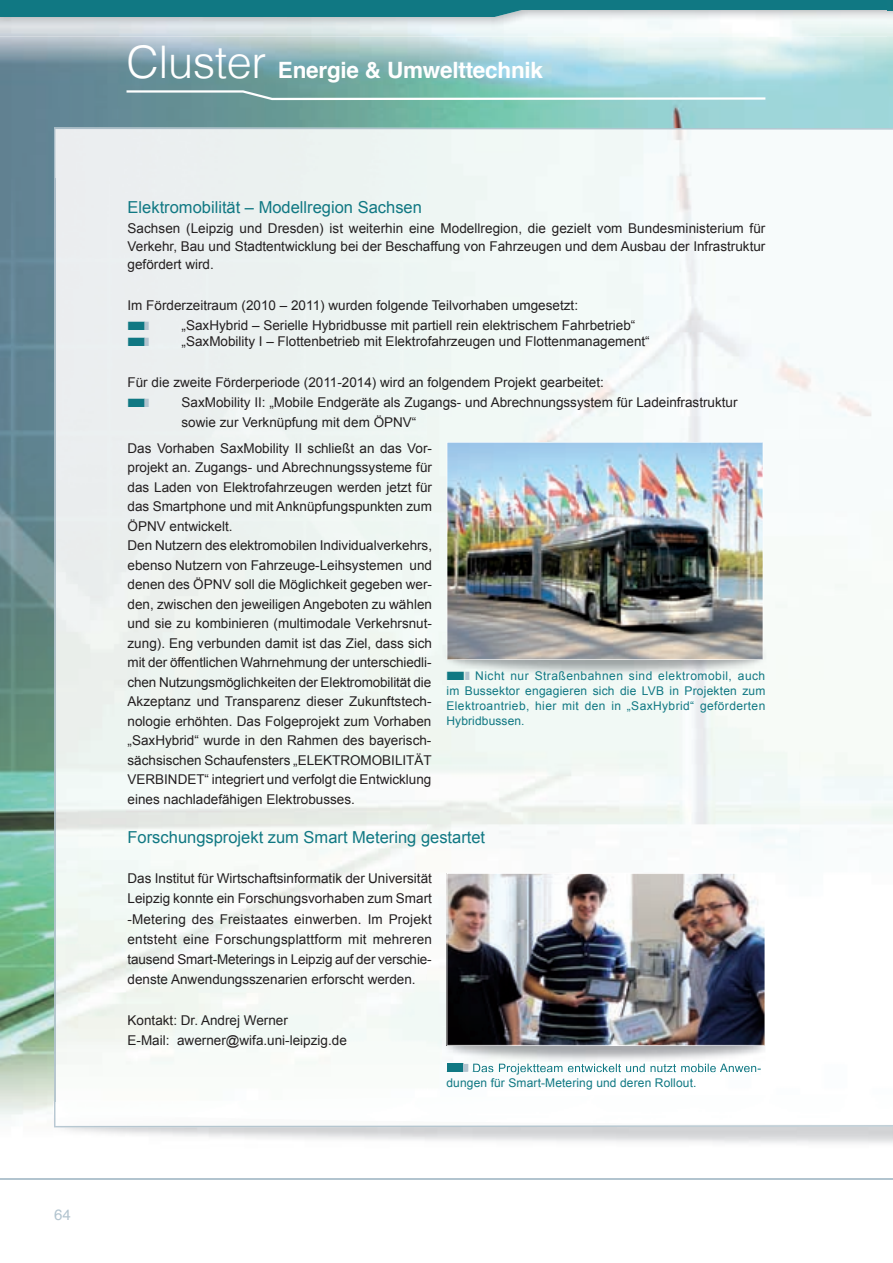
<style>
.page{position:relative;width:893px;height:1263px;background:#fff}
.page>*{position:absolute;margin:0;border:0;box-sizing:border-box;transform-origin:0 0}
.t1{font:700 22.5px "Helvetica";letter-spacing:-.01em;color:#fff}
.t2{font:16.5px "Arial";color:#107883}
.t3{font:15px "Helvetica";color:#b2c4cf}
.t4{font:13.5px/19.5px "Arial";color:#231f20}
.t5{font:12px/15px "Arial";letter-spacing:.01em;color:#107883;text-align:justify}
.s1{font-weight:300;font-size:45px}
.s2{color:#b2c4cf}
</style>
<div class="page">
<hr style="left:0;top:1178px;width:893px;height:1px;background:#b2c4cf">
<img style="left:0;top:17px;width:893px;height:125px">
<img style="left:0;top:142px;width:54px;height:988px">
<img style="left:473px;top:1071px;width:284px;height:4px">
<img style="left:54px;top:128px;width:839px;height:51px">
<img style="left:54px;top:178px;width:1px;height:923px">
<img style="left:54px;top:1101px;width:839px;height:26px">
<svg style="left:127px;top:90px;width:638px;height:10px;background:#98c6c1"></svg>
<img style="left:447px;top:442px;width:316px;height:218px">
<img style="left:888px;top:17px;width:5px;height:20px">
<svg style="left:0;top:0;width:893px;height:17px;background:#338a93"></svg>
<img style="left:442px;top:1026px;width:324px;height:45px">
<svg style="left:447px;top:1064px;width:21px;height:8px"></svg>
<img style="left:473px;top:1064px;width:288px;height:7px">
<img style="left:446px;top:873px;width:319px;height:173px">
<svg style="left:128px;top:321px;width:21px;height:9px"></svg>
<svg style="left:128px;top:338px;width:21px;height:8px"></svg>
<svg style="left:128px;top:399px;width:21px;height:8px"></svg>
<p class="t3" style="left:54px;top:1203px;width:18px">64</p>
<h1 class="t1" style="left:127px;top:52px;width:418px"><span class="s1">Cluster</span> Energie &amp; Umwelttechnik</h1>
<p class="t2" style="left:128px;top:196px;width:296px">Elektromobilität – Modellregion Sachsen</p>
<p class="t4" style="left:128px;top:220px;width:639px;line-height:18px;text-align:justify">Sachsen (Leipzig und Dresden) ist weiterhin eine Modellregion, die gezielt vom Bundesministerium für Verkehr, Bau und Stadtentwicklung bei der Beschaffung von Fahrzeugen und dem Ausbau der Infrastruktur gefördert wird.</p>
<p class="t4" style="left:128px;top:295px;width:452px">Im Förderzeitraum (2010 – 2011) wurden folgende Teilvorhaben umgesetzt:</p>
<p class="t4" style="left:182px;top:316px;width:455px">„SaxHybrid – Serielle Hybridbusse mit partiell rein elektrischem Fahrbetrieb“</p>
<p class="t4" style="left:182px;top:332px;width:470px">„SaxMobility I – Flottenbetrieb mit Elektrofahrzeugen und Flottenmanagement“</p>
<p class="t4" style="left:128px;top:373px;width:478px">Für die zweite Förderperiode (2011-2014) wird an folgendem Projekt gearbeitet:</p>
<p class="t4" style="left:182px;top:392px;width:558px;line-height:20.2px">SaxMobility II: „Mobile Endgeräte als Zugangs- und Abrechnungssystem für Ladeinfrastruktur sowie zur Verknüpfung mit dem ÖPNV“</p>
<p class="t4" style="left:128px;top:439px;width:306px">Das Vorhaben SaxMobility II schließt an das Vor&shy;projekt an. Zugangs- und Abrechnungssysteme für das Laden von Elektrofahrzeugen werden jetzt für das Smartphone und mit Anknüpfungspunkten zum ÖPNV entwickelt.<br>Den Nutzern des elektromobilen Individualverkehrs, ebenso Nutzern von Fahrzeuge-Leihsystemen und denen des ÖPNV soll die Möglichkeit gegeben wer&shy;den, zwischen den jeweiligen Angeboten zu wählen und sie zu kombinieren (multimodale Verkehrsnut&shy;zung). Eng verbunden damit ist das Ziel, dass sich mit der öffentlichen Wahrnehmung der unterschiedli&shy;chen Nutzungsmöglichkeiten der Elektromobilität die Akzeptanz und Transparenz dieser Zukunftstech&shy;nologie erhöhten. Das Folgeprojekt zum Vorhaben „SaxHybrid“ wurde in den Rahmen des bayerisch&shy;sächsischen Schaufensters „ELEKTROMOBILITÄT VERBINDET“ integriert und verfolgt die Entwicklung eines nachladefähigen Elektrobusses.</p>
<p class="t2" style="left:128px;top:826px;width:359px">Forschungsprojekt zum Smart Metering gestartet</p>
<p class="t4" style="left:128px;top:868px;width:306px;line-height:20.2px;text-align:justify">Das Institut für Wirtschaftsinformatik der Universität Leipzig konnte ein Forschungsvorhaben zum Smart -Metering des Freistaates einwerben. Im Projekt entsteht eine Forschungsplattform mit mehreren tausend Smart-Meterings in Leipzig auf der verschie&shy;denste Anwendungsszenarien erforscht werden.</p>
<p class="t4" style="left:128px;top:1010px;width:221px;line-height:20.2px">Kontakt: Dr. Andrej Werner<br>E-Mail: awerner@wifa.uni-leipzig.de</p>
<p class="t5" style="left:446px;top:1076px;width:251px">dungen für Smart-Metering und deren Rollout.</p>
<p class="t5" style="left:446px;top:668px;width:320px">■<span class="s2">■</span> Nicht nur Straßenbahnen sind elektromobil, auch im Bussektor engagieren sich die LVB in Projekten zum Elektroantrieb, hier mit den in „SaxHybrid“ geförderten Hybridbussen.</p>
</div>
